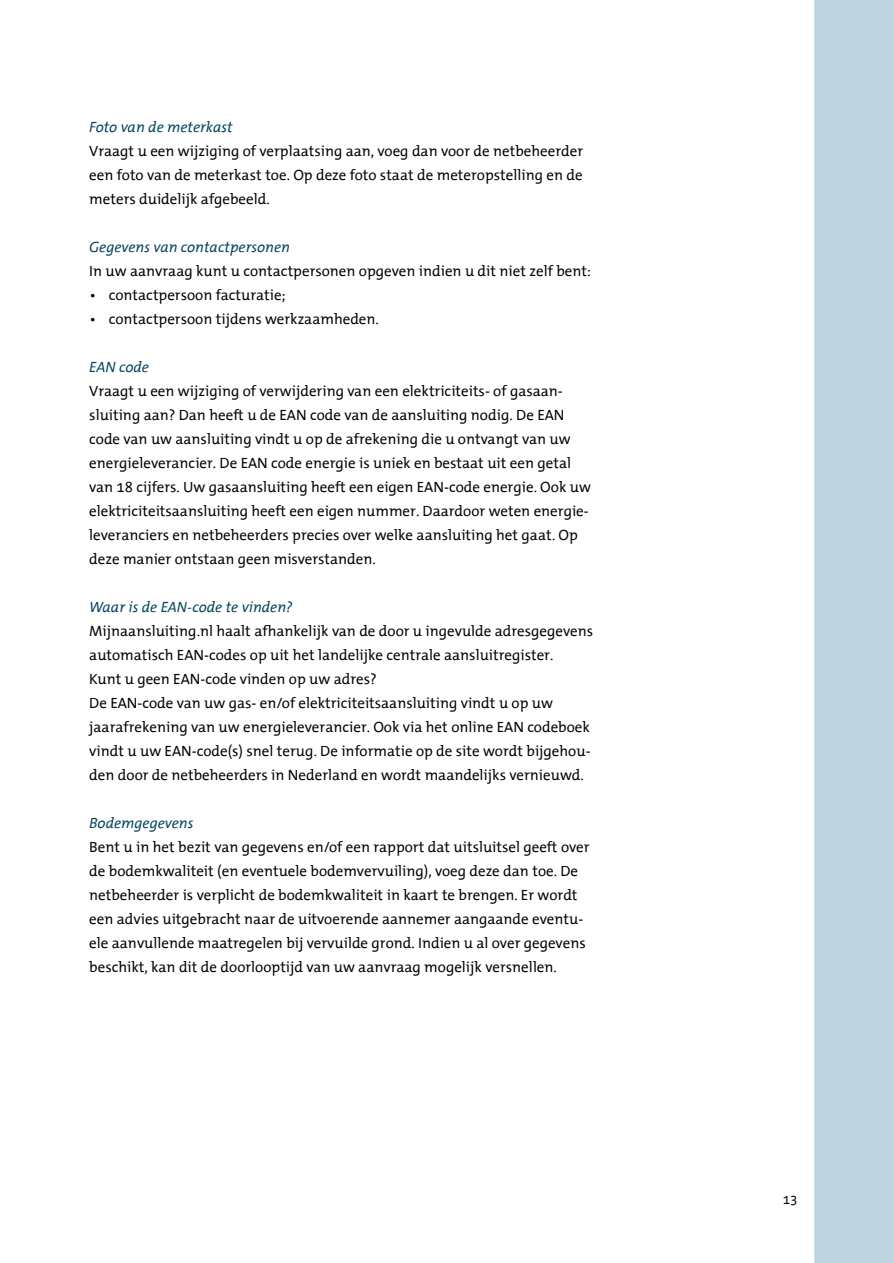
<style>
.page{position:relative;width:893px;height:1263px;background:#fff}
.page>*{position:absolute;margin:0;border:0;box-sizing:border-box;transform-origin:0 0}
.t1{font:15px/24px "The Mix Office";color:#000}
.Kop_2{font:italic 15px "The Mix Office";color:#00425c}
.t2{font:13.5px "The Mix Office";color:#000}
</style>
<div class="page">
<div style="left:814px;top:0;width:79px;height:1263px;background:#bed4e1"></div>
<h3 class="Kop_2" style="left:89px;top:120px;width:145px">Foto van de meterkast</h3>
<p class="t1" style="left:89px;top:140px;width:495px;text-align:justify">Vraagt u een wijziging of verplaatsing aan, voeg dan voor de netbeheerder een foto van de meterkast toe. Op deze foto staat de meteropstelling en de meters duidelijk afgebeeld.</p>
<h3 class="Kop_2" style="left:89px;top:240px;width:202px">Gegevens van contactpersonen</h3>
<p class="t1" style="left:89px;top:260px;width:503px">In uw aanvraag kunt u contactpersonen opgeven indien u dit niet zelf bent:</p>
<p class="t1" style="left:89px;top:284px;width:198px">• contactpersoon facturatie;</p>
<p class="t1" style="left:89px;top:308px;width:291px">• contactpersoon tijdens werkzaamheden.</p>
<h3 class="Kop_2" style="left:89px;top:360px;width:61px">EAN code</h3>
<p class="t1" style="left:89px;top:380px;width:503px">Vraagt u een wijziging of verwijdering van een elektriciteits- of gasaan&shy;sluiting aan? Dan heeft u de EAN code van de aansluiting nodig. De EAN code van uw aansluiting vindt u op de afrekening die u ontvangt van uw energieleverancier. De EAN code energie is uniek en bestaat uit een getal van 18 cijfers. Uw gasaansluiting heeft een eigen EAN-code energie. Ook uw elektriciteitsaansluiting heeft een eigen nummer. Daardoor weten energie&shy;leveranciers en netbeheerders precies over welke aansluiting het gaat. Op deze manier ontstaan geen misverstanden.</p>
<h3 class="Kop_2" style="left:89px;top:600px;width:205px">Waar is de EAN-code te vinden?</h3>
<p class="t1" style="left:89px;top:620px;width:505px">Mijnaansluiting.nl haalt afhankelijk van de door u ingevulde adresgegevens automatisch EAN-codes op uit het landelijke centrale aansluitregister.</p>
<p class="t1" style="left:89px;top:668px;width:289px">Kunt u geen EAN-code vinden op uw adres?</p>
<p class="t1" style="left:89px;top:692px;width:503px">De EAN-code van uw gas- en/of elektriciteitsaansluiting vindt u op uw jaarafrekening van uw energieleverancier. Ook via het online EAN codeboek vindt u uw EAN-code(s) snel terug. De informatie op de site wordt bijgehou&shy;den door de netbeheerders in Nederland en wordt maandelijks vernieuwd.</p>
<h3 class="Kop_2" style="left:89px;top:816px;width:106px">Bodemgegevens</h3>
<p class="t1" style="left:89px;top:836px;width:502px">Bent u in het bezit van gegevens en/of een rapport dat uitsluitsel geeft over de bodemkwaliteit (en eventuele bodemvervuiling), voeg deze dan toe. De netbeheerder is verplicht de bodemkwaliteit in kaart te brengen. Er wordt een advies uitgebracht naar de uitvoerende aannemer aangaande eventu&shy;ele aanvullende maatregelen bij vervuilde grond. Indien u al over gegevens beschikt, kan dit de doorlooptijd van uw aanvraag mogelijk versnellen.</p>
<p class="t2" style="left:783px;top:1193px;width:16px">13</p>
</div>
